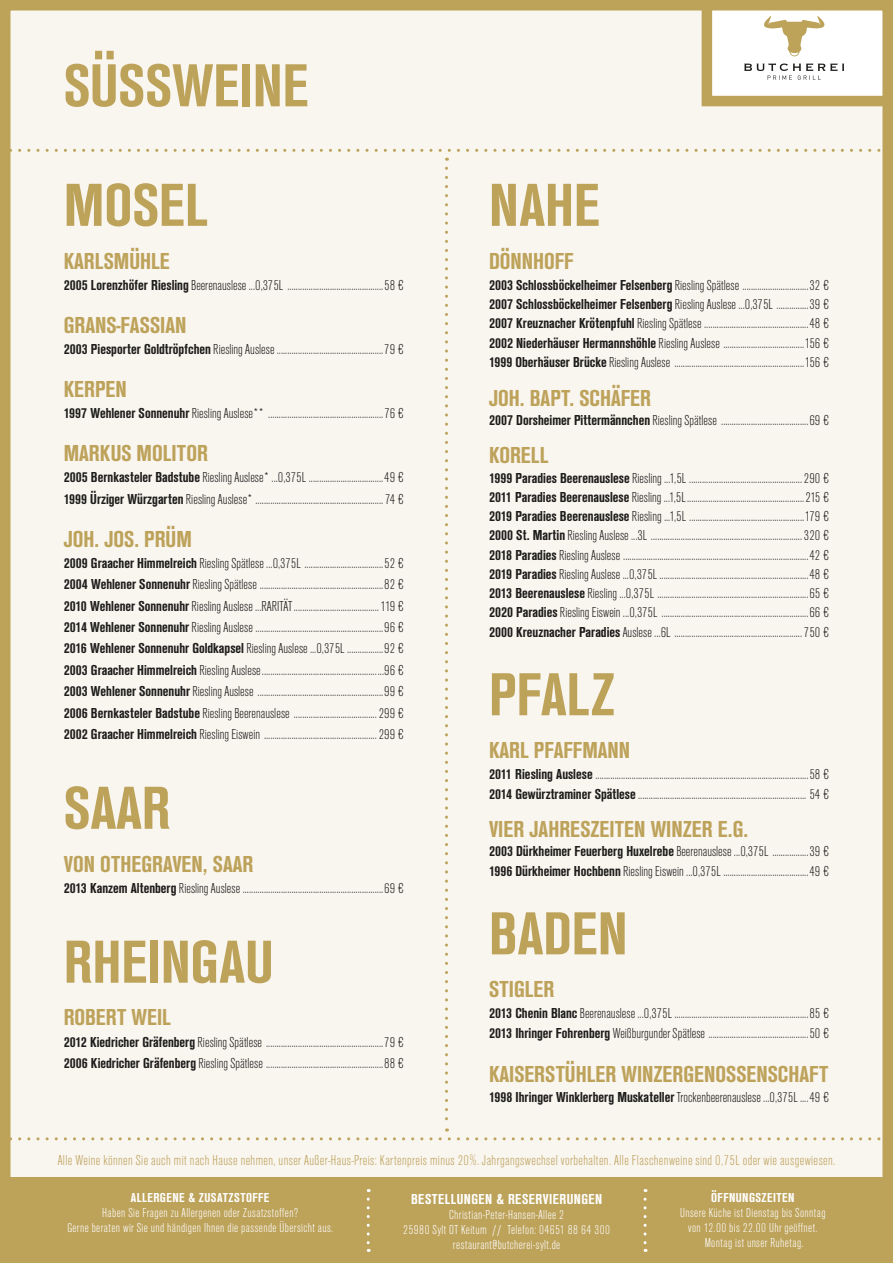
<style>
.page{position:relative;width:893px;height:1263px;background:#fff}
.page>*{position:absolute;margin:0;border:0;box-sizing:border-box;transform-origin:0 0}
.t1{font:700 condensed 63px/119.6px "Ancona";color:#bda25a}
.t2{font:700 condensed 24px "Ancona";color:#bda25a}
.t3{font:300 condensed 15px/19.2px "Ancona";color:#1d1d1b}
.t4{font:300 condensed 15px "Ancona";letter-spacing:.025em;color:#bda25a}
.t5{font:700 condensed 15px "Ancona";letter-spacing:.03em;color:#fff}
.t6{font:300 condensed 13.5px/15px "Ancona";letter-spacing:.03em;color:#fff;text-align:center}
.t7{font:700 condensed 13.5px "Ancona";letter-spacing:.03em;color:#fff}
.s1{font-weight:700}
</style>
<div class="page">
<div style="left:5px;top:5px;width:883px;height:1253px;background:#f9f5ef"></div>
<div style="left:0;top:0;width:893px;height:1263px;border:10px solid #bda25a"></div>
<div style="left:707px;top:5px;width:181px;height:96px;background:#fff"></div>
<div style="left:702px;top:0;width:191px;height:106px;border:10px solid #bda25a"></div>
<svg style="left:764px;top:16px;width:61px;height:40px"></svg>
<svg style="left:744px;top:63px;width:100px;height:17px"></svg>
<svg style="left:10px;top:149px;width:882px;height:3px"></svg>
<svg style="left:10px;top:1137px;width:882px;height:3px"></svg>
<svg style="left:445px;top:168px;width:3px;height:963px"></svg>
<div style="left:0;top:1178px;width:893px;height:85px;background:#bda25a"></div>
<svg style="left:367px;top:1199px;width:3px;height:53px"></svg>
<svg style="left:644px;top:1199px;width:3px;height:53px"></svg>
<h1 class="t1" style="left:64px;top:25px;width:246px">SÜSSWEINE<br>MOSEL</h1>
<h2 class="t2" style="left:64px;top:246px;width:108px">KARLSMÜHLE</h2>
<p class="t3" style="left:64px;top:276px;width:342px"><span class="s1">2005 Lorenzhöfer Riesling</span> Beerenauslese ...0,375L .............................................58 €</p>
<h2 class="t2" style="left:64px;top:310px;width:124px">GRANS-FASSIAN</h2>
<p class="t3" style="left:64px;top:340px;width:342px"><span class="s1">2003 Piesporter Goldtröpfchen</span> Riesling Auslese ..................................................79 €</p>
<h2 class="t2" style="left:64px;top:375px;width:65px">KERPEN</h2>
<p class="t3" style="left:64px;top:404px;width:342px"><span class="s1">1997 Wehlener Sonnenuhr</span> Riesling Auslese** ......................................................76 €</p>
<h2 class="t2" style="left:64px;top:439px;width:146px">MARKUS MOLITOR</h2>
<p class="t3" style="left:64px;top:467px;width:342px;line-height:21.3px"><span class="s1">2005 Bernkasteler Badstube</span> Riesling Auslese* ...0,375L ...................................49 €<br><span class="s1">1999 Ürziger Würzgarten</span> Riesling Auslese* ............................................................74 €</p>
<h2 class="t2" style="left:64px;top:524px;width:130px">JOH. JOS. PRÜM</h2>
<p class="t3" style="left:64px;top:553px;width:342px;line-height:21.3px;text-align:justify"><span class="s1">2009 Graacher Himmelreich</span> Riesling Spätlese ...0,375L .....................................52 € <span class="s1">2004 Wehlener Sonnenuhr</span> Riesling Spätlese ..........................................................82 € <span class="s1">2010 Wehlener Sonnenuhr</span> Riesling Auslese ...RARITÄT........................................119 € <span class="s1">2014 Wehlener Sonnenuhr</span> Riesling Auslese ............................................................96 € <span class="s1">2016 Wehlener Sonnenuhr Goldkapsel</span> Riesling Auslese ...0,375L .................92 € <span class="s1">2003 Graacher Himmelreich</span> Riesling Auslese.........................................................96 € <span class="s1">2003 Wehlener Sonnenuhr</span> Riesling Auslese ...........................................................99 € <span class="s1">2006 Bernkasteler Badstube</span> Riesling Beerenauslese .......................................299 € <span class="s1">2002 Graacher Himmelreich</span> Riesling Eiswein .....................................................299 €</p>
<h1 class="t1" style="left:64px;top:748px;width:108px">SAAR</h1>
<h2 class="t2" style="left:64px;top:849px;width:191px">VON OTHEGRAVEN, SAAR</h2>
<p class="t3" style="left:64px;top:879px;width:342px"><span class="s1">2013 Kanzem Altenberg</span> Riesling Auslese ..................................................................69 €</p>
<h1 class="t1" style="left:64px;top:902px;width:211px">RHEINGAU</h1>
<h2 class="t2" style="left:64px;top:1003px;width:109px">ROBERT WEIL</h2>
<p class="t3" style="left:64px;top:1032px;width:342px;line-height:21.3px"><span class="s1">2012 Kiedricher Gräfenberg</span> Riesling Spätlese .......................................................79 €<br><span class="s1">2006 Kiedricher Gräfenberg</span> Riesling Spätlese .......................................................88 €</p>
<h1 class="t1" style="left:489px;top:145px;width:113px">NAHE</h1>
<h2 class="t2" style="left:489px;top:246px;width:86px">DÖNNHOFF</h2>
<p class="t3" style="left:489px;top:276px;width:342px;text-align:justify"><span class="s1">2003 Schlossböckelheimer Felsenberg</span> Riesling Spätlese ...............................32 € <span class="s1">2007 Schlossböckelheimer Felsenberg</span> Riesling Auslese ...0,375L ...............39 € <span class="s1">2007 Kreuznacher Krötenpfuhl</span> Riesling Spätlese .................................................48 € <span class="s1">2002 Niederhäuser Hermannshöhle</span> Riesling Auslese ......................................156 € <span class="s1">1999 Oberhäuser Brücke</span> Riesling Auslese .............................................................156 €</p>
<h2 class="t2" style="left:489px;top:383px;width:164px">JOH. BAPT. SCHÄFER</h2>
<p class="t3" style="left:489px;top:411px;width:342px"><span class="s1">2007 Dorsheimer Pittermännchen</span> Riesling Spätlese .........................................69 €</p>
<h2 class="t2" style="left:489px;top:441px;width:61px">KORELL</h2>
<p class="t3" style="left:489px;top:468px;width:342px;text-align:justify"><span class="s1">1999 Paradies Beerenauslese</span> Riesling ...1,5L .....................................................290 € <span class="s1">2011 Paradies Beerenauslese</span> Riesling ...1,5L.......................................................215 € <span class="s1">2019 Paradies Beerenauslese</span> Riesling ...1,5L ......................................................179 € <span class="s1">2000 St. Martin</span> Riesling Auslese ...3L .......................................................................320 € <span class="s1">2018 Paradies</span> Riesling Auslese .......................................................................................42 € <span class="s1">2019 Paradies</span> Riesling Auslese ...0,375L ......................................................................48 € <span class="s1">2013 Beerenauslese</span> Riesling ...0,375L .......................................................................65 € <span class="s1">2020 Paradies</span> Riesling Eiswein ...0,375L .....................................................................66 € <span class="s1">2000 Kreuznacher Paradies</span> Auslese ...6L ............................................................750 €</p>
<h1 class="t1" style="left:489px;top:634px;width:127px">PFALZ</h1>
<h2 class="t2" style="left:489px;top:736px;width:143px">KARL PFAFFMANN</h2>
<p class="t3" style="left:489px;top:765px;width:342px"><span class="s1">2011 Riesling Auslese</span> ....................................................................................................58 €<br><span class="s1">2014 Gewürztraminer Spätlese</span>............................................................................... 54 €</p>
<h2 class="t2" style="left:489px;top:815px;width:261px">VIER JAHRESZEITEN WINZER E.G.</h2>
<p class="t3" style="left:489px;top:842px;width:342px"><span class="s1">2003 Dürkheimer Feuerberg Huxelrebe</span> Beerenauslese ...0,375L .................39 €<br><span class="s1">1996 Dürkheimer Hochbenn</span> Riesling Eiswein ...0,375L ........................................49 €</p>
<h1 class="t1" style="left:489px;top:873px;width:140px">BADEN</h1>
<h2 class="t2" style="left:489px;top:975px;width:67px">STIGLER</h2>
<p class="t3" style="left:489px;top:1004px;width:342px"><span class="s1">2013 Chenin Blanc</span> Beerenauslese ...0,375L ...............................................................85 €<br><span class="s1">2013 Ihringer Fohrenberg</span> Weißburgunder Spätlese ...............................................50 €</p>
<h2 class="t2" style="left:489px;top:1060px;width:341px">KAISERSTÜHLER WINZERGENOSSENSCHAFT</h2>
<p class="t3" style="left:489px;top:1087px;width:342px"><span class="s1">1998 Ihringer Winklerberg Muskateller</span> Trockenbeerenauslese ...0,375L ....49 €</p>
<p class="t4" style="left:58px;top:1152px;width:779px">Alle Weine können Sie auch mit nach Hause nehmen, unser Außer-Haus-Preis: Kartenpreis minus 20%. Jahrgangswechsel vorbehalten. Alle Flaschenweine sind 0,75L oder wie ausgewiesen.</p>
<p class="t5" style="left:411px;top:1190px;width:193px">BESTELLUNGEN &amp; RESERVIERUNGEN</p>
<p class="t6" style="left:403px;top:1207px;width:208px">Christian-Peter-Hansen-Allee 2<br>25980 Sylt OT Keitum // Telefon: 04651 88 64 300 restaurant@butcherei-sylt.de</p>
<p class="t7" style="left:711px;top:1190px;width:85px">ÖFFNUNGSZEITEN</p>
<p class="t6" style="left:680px;top:1206px;width:147px">Unsere Küche ist Dienstag bis Sonntag von 12.00 bis 22.00 Uhr geöffnet.<br>Montag ist unser Ruhetag.</p>
<p class="t7" style="left:131px;top:1190px;width:140px">ALLERGENE &amp; ZUSATZSTOFFE</p>
<p class="t6" style="left:67px;top:1206px;width:267px">Haben Sie Fragen zu Allergenen oder Zusatzstoffen?<br>Gerne beraten wir Sie und händigen Ihnen die passende Übersicht aus.</p>
</div>
